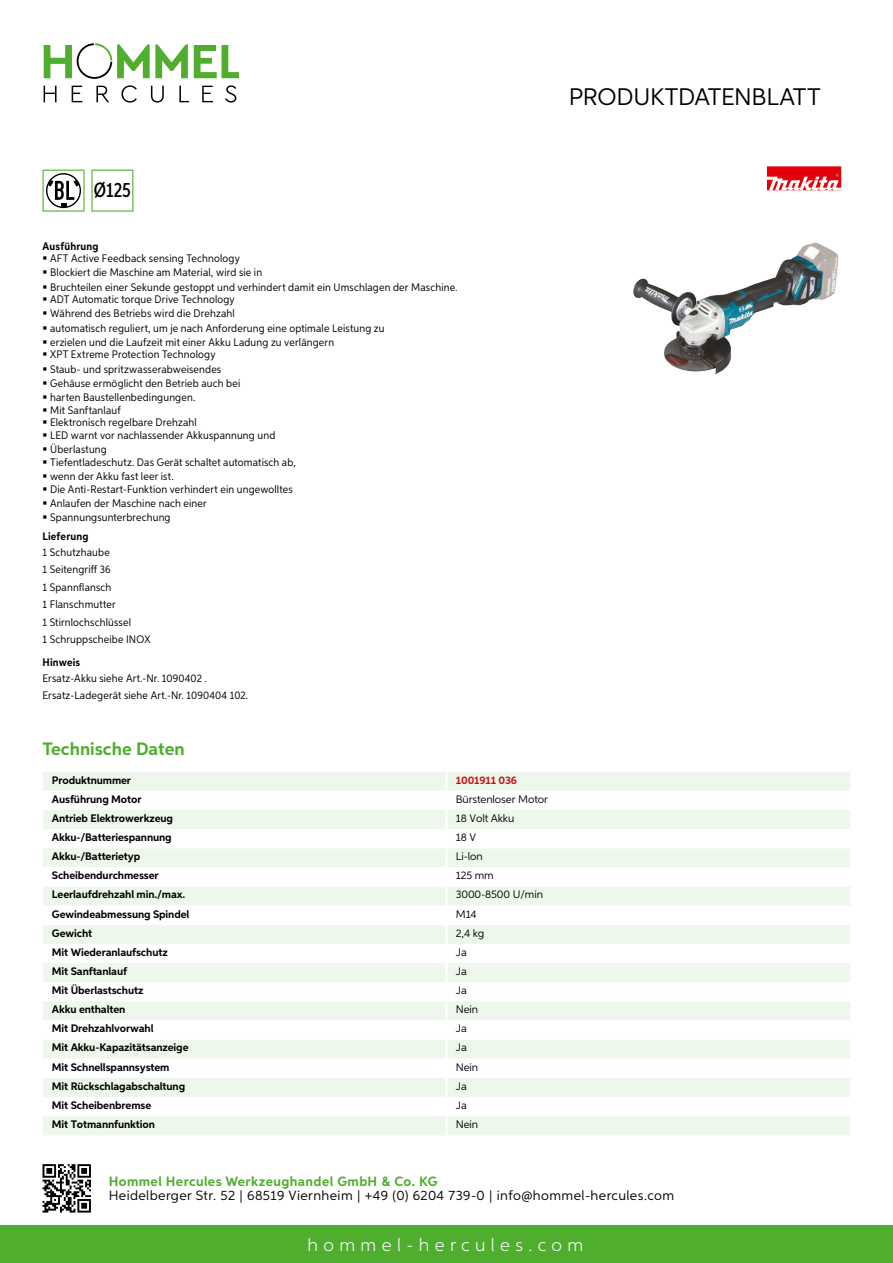
<style>
.page{position:relative;width:893px;height:1263px;background:#fff}
.page>*{position:absolute;margin:0;border:0;box-sizing:border-box;transform-origin:0 0}
.t1{font:24px "Aspira";letter-spacing:-.01em;color:#000}
.t2{font:500 20.7px "Aspira XX Nar";color:#000}
.t3{font:300 18px "Aspira";letter-spacing:.3em;color:#fff}
.t4{font:700 18px "Aspira";color:#50ae2f}
.t5{font:13.5px "Aspira";letter-spacing:.03em;color:#000}
.t6{font:700 13.5px "Aspira";letter-spacing:.03em;color:#50ae2f}
.t7{font:10.95px/14.1px "Aspira Nar";letter-spacing:.015em;color:#000}
.t8{font:700 10.95px "Aspira";letter-spacing:-.01em;color:#000}
.t9{font:10.95px "Aspira";letter-spacing:-.01em;color:#000}
.t10{font:700 10.95px "Aspira Nar";letter-spacing:.02em;color:#000}
.t11{font:700 10.95px "Aspira";letter-spacing:-.01em;color:#cd1013}
</style>
<div class="page">
<div style="left:0;top:1226px;width:893px;height:37px;background:#50ae2f"></div>
<svg style="left:43px;top:1164px;width:48px;height:48px"></svg>
<svg style="left:194px;top:45px;width:45px;height:33px"></svg>
<svg style="left:44px;top:43px;width:144px;height:36px"></svg>
<svg style="left:44px;top:86px;width:13px;height:16px"></svg>
<svg style="left:72px;top:86px;width:10px;height:16px"></svg>
<svg style="left:96px;top:86px;width:13px;height:16px"></svg>
<svg style="left:121px;top:85px;width:16px;height:18px"></svg>
<svg style="left:151px;top:86px;width:13px;height:17px"></svg>
<svg style="left:179px;top:86px;width:10px;height:16px"></svg>
<svg style="left:202px;top:86px;width:11px;height:16px"></svg>
<svg style="left:225px;top:85px;width:11px;height:18px"></svg>
<div style="left:43px;top:772px;width:807px;height:363px;background:#eef7eb"></div>
<svg style="left:43px;top:791px;width:807px;height:325px"></svg>
<hr style="left:445px;top:772px;width:3px;height:19px;background:#fff">
<hr style="left:445px;top:791px;width:3px;height:19px;background:#fff">
<hr style="left:445px;top:810px;width:3px;height:19px;background:#fff">
<hr style="left:445px;top:829px;width:3px;height:19px;background:#fff">
<hr style="left:445px;top:848px;width:3px;height:19px;background:#fff">
<hr style="left:445px;top:867px;width:3px;height:19px;background:#fff">
<hr style="left:445px;top:886px;width:3px;height:20px;background:#fff">
<hr style="left:445px;top:906px;width:3px;height:19px;background:#fff">
<hr style="left:445px;top:925px;width:3px;height:19px;background:#fff">
<hr style="left:445px;top:944px;width:3px;height:19px;background:#fff">
<hr style="left:445px;top:963px;width:3px;height:19px;background:#fff">
<hr style="left:445px;top:982px;width:3px;height:19px;background:#fff">
<hr style="left:445px;top:1001px;width:3px;height:19px;background:#fff">
<hr style="left:445px;top:1020px;width:3px;height:19px;background:#fff">
<hr style="left:445px;top:1039px;width:3px;height:20px;background:#fff">
<hr style="left:445px;top:1059px;width:3px;height:19px;background:#fff">
<hr style="left:445px;top:1078px;width:3px;height:19px;background:#fff">
<hr style="left:445px;top:1097px;width:3px;height:19px;background:#fff">
<hr style="left:445px;top:1116px;width:3px;height:19px;background:#fff">
<svg style="left:43px;top:170px;width:42px;height:42px"></svg>
<svg style="left:91px;top:170px;width:42px;height:42px"></svg>
<img style="left:633px;top:243px;width:182px;height:128px">
<svg style="left:766px;top:166px;width:76px;height:25px"></svg>
<div style="left:767px;top:166px;width:74px;height:24px;background:#e3000b"></div>
<svg style="left:767px;top:174px;width:74px;height:16px"></svg>
<h1 class="t1" style="left:569px;top:82px;width:253px">Produktdatenblatt</h1>
<h2 class="t2" style="left:94px;top:177px;width:38px">Ø125</h2>
<p class="t10" style="left:43px;top:239px;width:58px">Ausführung</p>
<p class="t7" style="left:50px;top:251px;width:409px">AFT Active Feedback sensing Technology<br>Blockiert die Maschine am Material, wird sie in<br>Bruchteilen einer Sekunde gestoppt und verhindert damit ein Umschlagen der Maschine.</p>
<p class="t7" style="left:50px;top:292px;width:336px">ADT Automatic torque Drive Technology<br>Während des Betriebs wird die Drehzahl<br>automatisch reguliert, um je nach Anforderung eine optimale Leistung zu erzielen und die Laufzeit mit einer Akku Ladung zu verlängern</p>
<p class="t7" style="left:50px;top:347px;width:192px">XPT Extreme Protection Technology Staub- und spritzwasserabweisendes Gehäuse ermöglicht den Betrieb auch bei harten Baustellenbedingungen.</p>
<p class="t7" style="left:50px;top:403px;width:227px;line-height:12.8px">Mit Sanftanlauf<br>Elektronisch regelbare Drehzahl<br>LED warnt vor nachlassender Akkuspannung und</p>
<p class="t7" style="left:50px;top:443px;width:247px;line-height:12.8px">Überlastung<br>Tiefentladeschutz. Das Gerät schaltet automatisch ab,</p>
<p class="t7" style="left:50px;top:470px;width:244px;line-height:12.8px">wenn der Akku fast leer ist.<br>Die Anti-Restart-Funktion verhindert ein ungewolltes</p>
<p class="t7" style="left:50px;top:496px;width:158px">Anlaufen der Maschine nach einer<br>Spannungsunterbrechung</p>
<p class="t10" style="left:43px;top:530px;width:47px">Lieferung</p>
<p class="t7" style="left:43px;top:543px;width:109px;line-height:17.5px">1 Schutzhaube<br>1 Seitengriff 36<br>1 Spannflansch<br>1 Flanschmutter<br>1 Stirnlochschlüssel<br>1 Schruppscheibe INOX</p>
<p class="t10" style="left:43px;top:656px;width:39px">Hinweis</p>
<p class="t7" style="left:43px;top:669px;width:207px;line-height:17.5px">Ersatz-Akku siehe Art.-Nr. 1090402 .<br>Ersatz-Ladegerät siehe Art.-Nr. 1090404 102.</p>
<h3 class="t4" style="left:43px;top:737px;width:144px">Technische Daten</h3>
<p class="t8" style="left:52px;top:773px;width:81px">Produktnummer</p>
<p class="t11" style="left:456px;top:773px;width:63px">1001911 036</p>
<p class="t8" style="left:52px;top:792px;width:91px">Ausführung Motor</p>
<p class="t9" style="left:456px;top:792px;width:94px">Bürstenloser Motor</p>
<p class="t8" style="left:52px;top:811px;width:123px">Antrieb Elektrowerkzeug</p>
<p class="t9" style="left:456px;top:811px;width:60px">18 Volt Akku</p>
<p class="t8" style="left:52px;top:830px;width:121px">Akku-/Batteriespannung</p>
<p class="t9" style="left:456px;top:831px;width:22px">18 V</p>
<p class="t8" style="left:52px;top:850px;width:90px">Akku-/Batterietyp</p>
<p class="t9" style="left:456px;top:850px;width:28px">Li-lon</p>
<p class="t8" style="left:52px;top:869px;width:108px">Scheibendurchmesser</p>
<p class="t9" style="left:456px;top:869px;width:39px">125 mm</p>
<p class="t8" style="left:52px;top:888px;width:135px">Leerlaufdrehzahl min./max.</p>
<p class="t9" style="left:456px;top:888px;width:89px">3000-8500 U/min</p>
<p class="t8" style="left:52px;top:907px;width:139px">Gewindeabmessung Spindel</p>
<p class="t9" style="left:456px;top:907px;width:22px">M14</p>
<p class="t8" style="left:52px;top:926px;width:42px">Gewicht</p>
<p class="t9" style="left:456px;top:926px;width:30px">2,4 kg</p>
<p class="t8" style="left:52px;top:945px;width:117px">Mit Wiederanlaufschutz</p>
<p class="t9" style="left:456px;top:945px;width:13px">Ja</p>
<p class="t8" style="left:52px;top:964px;width:77px">Mit Sanftanlauf</p>
<p class="t9" style="left:456px;top:964px;width:13px">Ja</p>
<p class="t8" style="left:52px;top:983px;width:93px">Mit Überlastschutz</p>
<p class="t9" style="left:456px;top:984px;width:13px">Ja</p>
<p class="t8" style="left:52px;top:1003px;width:75px">Akku enthalten</p>
<p class="t9" style="left:456px;top:1003px;width:24px">Nein</p>
<p class="t8" style="left:52px;top:1022px;width:103px">Mit Drehzahlvorwahl</p>
<p class="t9" style="left:456px;top:1022px;width:13px">Ja</p>
<p class="t8" style="left:52px;top:1041px;width:138px">Mit Akku-Kapazitätsanzeige</p>
<p class="t9" style="left:456px;top:1041px;width:13px">Ja</p>
<p class="t8" style="left:52px;top:1060px;width:119px">Mit Schnellspannsystem</p>
<p class="t9" style="left:456px;top:1060px;width:24px">Nein</p>
<p class="t8" style="left:52px;top:1079px;width:135px">Mit Rückschlagabschaltung</p>
<p class="t9" style="left:456px;top:1079px;width:13px">Ja</p>
<p class="t8" style="left:52px;top:1098px;width:101px">Mit Scheibenbremse</p>
<p class="t9" style="left:456px;top:1098px;width:13px">Ja</p>
<p class="t8" style="left:52px;top:1117px;width:105px">Mit Totmannfunktion</p>
<p class="t9" style="left:456px;top:1117px;width:24px">Nein</p>
<p class="t6" style="left:109px;top:1172px;width:330px">Hommel Hercules Werkzeughandel GmbH &amp; Co. KG</p>
<p class="t5" style="left:109px;top:1187px;width:567px">Heidelberger Str. 52 | 68519 Viernheim | +49 (0) 6204 739-0 | info@hommel-hercules.com</p>
<h3 class="t3" style="left:307px;top:1234px;width:277px">hommel-hercules.com</h3>
</div>
